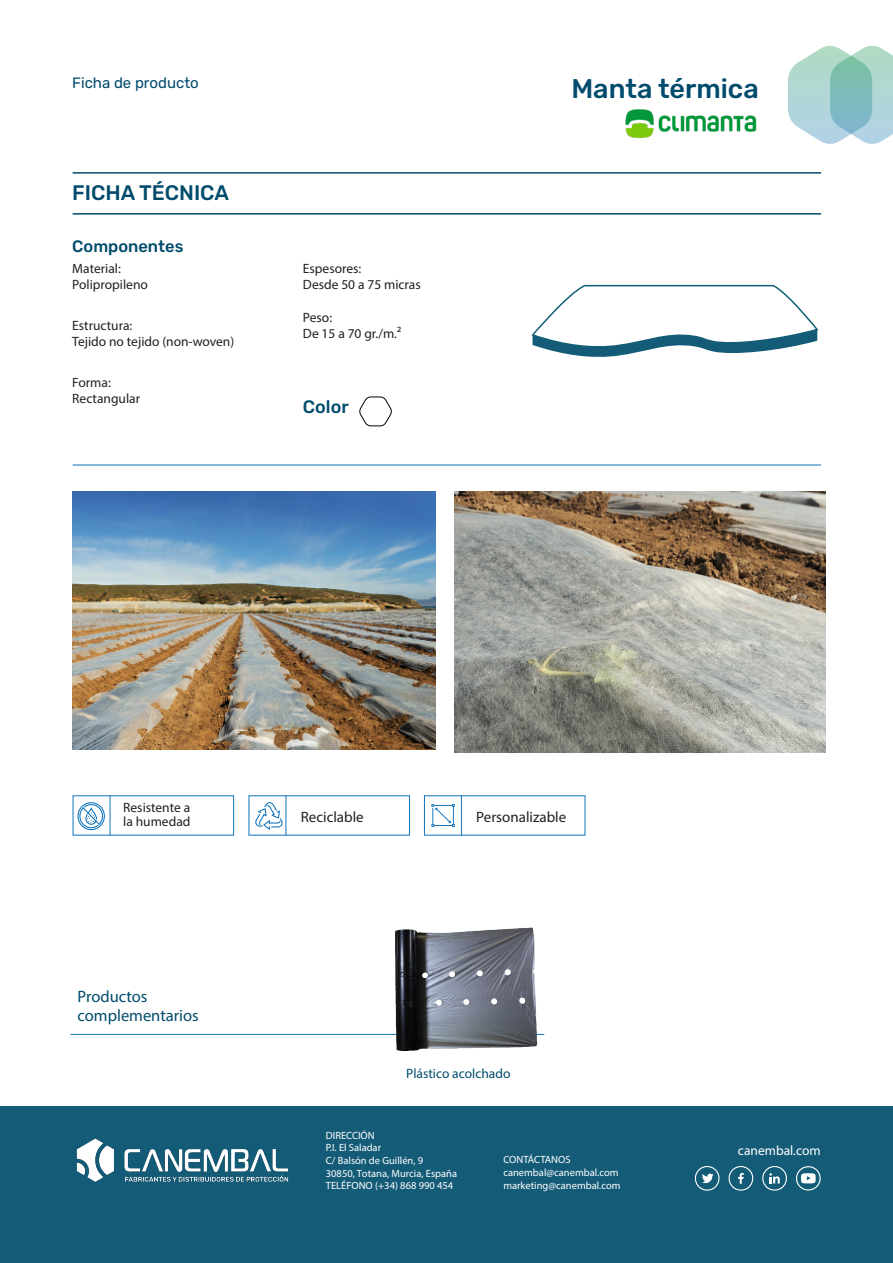
<style>
.page{position:relative;width:893px;height:1263px;background:#fff}
.page>*{position:absolute;margin:0;border:0;box-sizing:border-box;transform-origin:0 0}
.t1{font:500 27px "Rubik";color:#004b6c}
.Titular_2{font:500 21px "Rubik";color:#004b6c}
.Titulos{font:500 18px "Rubik";color:#004b6c}
.t2{font:16.5px "Myriad Pro";color:#004b6c}
.Titulos-2{font:500 16.5px "Rubik";color:#004b6c}
.t3{font:15px "Myriad Pro";color:#231f20}
.t4{font:15px "Rubik";color:#004b6c}
.Texto_corrido{font:13.5px/13.5px "Myriad Pro";color:#231f20}
.t5{font:13.5px "Myriad Pro";color:#004b6c}
.Texto_corrido-2{font:13.5px "Myriad Pro";color:#fff}
.t6{font:10.5px/12.6px "Myriad Pro";color:#fff}
</style>
<div class="page">
<svg style="left:788px;top:46px;width:105px;height:98px;background:#aed4d3"></svg>
<hr style="left:73px;top:213px;width:748px;height:2px;background:#004b6c">
<hr style="left:73px;top:465px;width:748px;height:1px;background:#1074bc">
<hr style="left:73px;top:172px;width:748px;height:2px;background:#004b6c">
<hr style="left:71px;top:1034px;width:473px;height:1px;background:#1074bc">
<img style="left:378px;top:927px;width:167px;height:123px">
<svg style="left:359px;top:396px;width:33px;height:31px"></svg>
<svg style="left:531px;top:284px;width:287px;height:73px"></svg>
<img style="left:72px;top:491px;width:364px;height:259px">
<hr style="left:110px;top:795px;width:1px;height:40px;background:#1074bc">
<hr style="left:286px;top:795px;width:1px;height:40px;background:#1074bc">
<hr style="left:461px;top:795px;width:1px;height:40px;background:#1074bc">
<svg style="left:78px;top:802px;width:27px;height:28px"></svg>
<svg style="left:255px;top:802px;width:28px;height:28px"></svg>
<svg style="left:431px;top:804px;width:24px;height:23px"></svg>
<div style="left:0;top:1107px;width:893px;height:156px;background:#145b77"></div>
<img style="left:76px;top:1138px;width:213px;height:44px">
<svg style="left:728px;top:1166px;width:26px;height:25px"></svg>
<svg style="left:694px;top:1166px;width:26px;height:25px"></svg>
<svg style="left:762px;top:1166px;width:25px;height:25px"></svg>
<svg style="left:796px;top:1166px;width:25px;height:24px"></svg>
<img style="left:625px;top:109px;width:132px;height:30px">
<img style="left:455px;top:491px;width:370px;height:261px">
<h3 class="t4" style="left:72px;top:74px;width:128px">Ficha de producto</h3>
<p class="Titular_2" style="left:72px;top:181px;width:158px">FICHA TÉCNICA</p>
<p class="Titulos-2" style="left:72px;top:237px;width:113px">Componentes</p>
<p class="Texto_corrido" style="left:72px;top:262px;width:50px">Material:</p>
<p class="Texto_corrido" style="left:72px;top:278px;width:77px">Polipropileno</p>
<p class="Texto_corrido" style="left:72px;top:319px;width:62px">Estructura:</p>
<p class="Texto_corrido" style="left:72px;top:335px;width:163px">Tejido no tejido (non-woven)</p>
<p class="Texto_corrido" style="left:72px;top:376px;width:40px">Forma:</p>
<p class="Texto_corrido" style="left:72px;top:392px;width:69px">Rectangular</p>
<p class="Texto_corrido" style="left:303px;top:262px;width:60px">Espesores:</p>
<p class="Texto_corrido" style="left:303px;top:278px;width:119px">Desde 50 a 75 micras</p>
<p class="Texto_corrido" style="left:303px;top:310px;width:31px">Peso:</p>
<p class="Texto_corrido" style="left:303px;top:326px;width:100px">De 15 a 70 gr./m.²</p>
<p class="Titulos" style="left:303px;top:397px;width:47px">Color</p>
<h1 class="t1" style="left:571px;top:73px;width:189px">Manta térmica</h1>
<p class="Texto_corrido" style="left:123px;top:801px;width:69px">Resistente a la humedad</p>
<p class="t3" style="left:301px;top:808px;width:64px">Reciclable</p>
<p class="t3" style="left:476px;top:808px;width:92px">Personalizable</p>
<p class="t2" style="left:78px;top:986px;width:71px">Productos</p>
<p class="t2" style="left:78px;top:1006px;width:123px">complementarios</p>
<p class="t5" style="left:406px;top:1065px;width:106px">Plástico acolchado</p>
<p class="t6" style="left:326px;top:1129px;width:133px">DIRECCIÓN<br>P.I. El Saladar<br>C/ Balsón de Guillén, 9<br>30850, Totana, Murcia, España<br>TELÉFONO (+34) 868 990 454</p>
<p class="t6" style="left:503px;top:1153px;width:69px">CONTÁCTANOS</p>
<p class="t6" style="left:503px;top:1166px;width:117px">canembal@canembal.com</p>
<p class="t6" style="left:503px;top:1179px;width:119px">marketing@canembal.com</p>
<p class="Texto_corrido-2" style="left:738px;top:1142px;width:84px">canembal.com</p>
</div>
